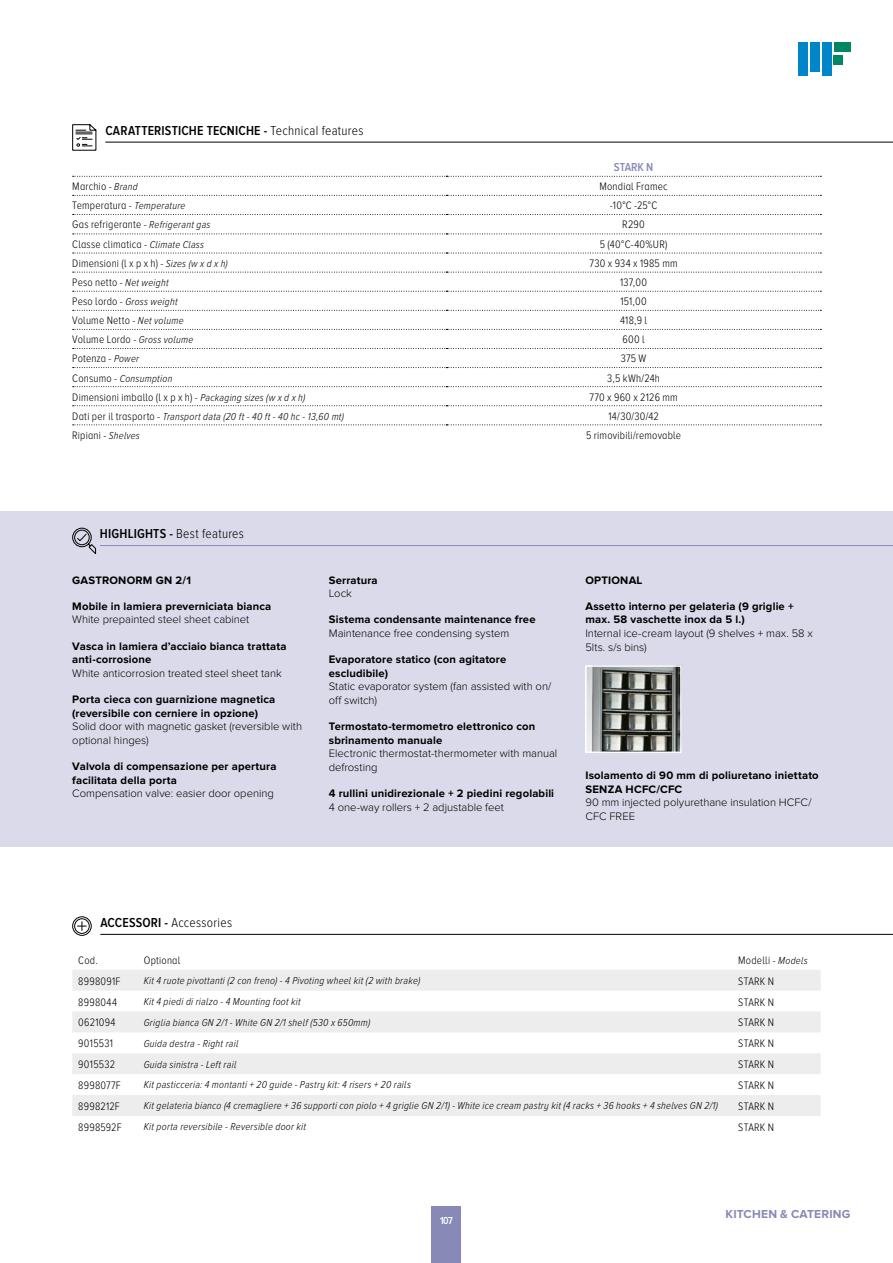
<style>
.page{position:relative;width:893px;height:1263px;background:#fff}
.page>*{position:absolute;margin:0;border:0;box-sizing:border-box;transform-origin:0 0}
.t1{font:300 13.5px "Proxima Nova Cond";letter-spacing:.02em;color:#000}
.t2{font:600 13.5px "Proxima Nova Cond";letter-spacing:.015em;color:#000}
.t3{font:700 12px "Proxima Nova";letter-spacing:.015em;color:#8889b6}
.t4{font:600 12px "Proxima Nova A Cond";color:#8889b6}
.t5{font:300 11.25px "Proxima Nova A Cond";letter-spacing:.02em;color:#000}
.t6{font:700 11.25px/13.5px "Proxima Nova";letter-spacing:.015em;color:#000}
.t7{font:300 11.25px/13.5px "Proxima Nova";letter-spacing:-.005em;color:#000}
.t8{font:italic 300 10.5px "Proxima Nova A Cond";letter-spacing:.025em;color:#000}
.t9{font:600 10.5px "Proxima Nova Cond";color:#fff}
.s1{font-weight:300}
.s2{font-style:italic;font-size:10.5px}
.s3{font-style:normal;font-size:11.25px}
.s4{font-weight:600}
</style>
<div class="page">
<hr style="left:0;top:0;width:1px;height:124px;background:#ededed">
<hr style="left:0;top:744px;width:1px;height:519px;background:#8889b6">
<hr style="left:105px;top:142px;width:788px;height:1px;background:#000">
<svg style="left:72px;top:124px;width:25px;height:27px"></svg>
<svg style="left:73px;top:176px;width:748px;height:1px"></svg>
<svg style="left:73px;top:195px;width:748px;height:1px"></svg>
<svg style="left:73px;top:214px;width:748px;height:1px"></svg>
<svg style="left:73px;top:234px;width:748px;height:1px"></svg>
<svg style="left:73px;top:253px;width:748px;height:1px"></svg>
<svg style="left:73px;top:272px;width:748px;height:1px"></svg>
<svg style="left:73px;top:291px;width:748px;height:1px"></svg>
<svg style="left:73px;top:310px;width:748px;height:1px"></svg>
<svg style="left:73px;top:329px;width:748px;height:1px"></svg>
<svg style="left:73px;top:348px;width:748px;height:1px"></svg>
<svg style="left:73px;top:367px;width:748px;height:1px"></svg>
<svg style="left:73px;top:386px;width:748px;height:1px"></svg>
<svg style="left:73px;top:405px;width:748px;height:1px"></svg>
<svg style="left:73px;top:424px;width:748px;height:1px"></svg>
<div style="left:0;top:511px;width:893px;height:335px;background:#dbdaea"></div>
<svg style="left:585px;top:665px;width:97px;height:88px;background:#7e807c"></svg>
<div style="left:586px;top:666px;width:95px;height:86px;border:1px solid #fff"></div>
<hr style="left:100px;top:545px;width:793px;height:1px;background:#8889b6">
<svg style="left:72px;top:527px;width:24px;height:28px"></svg>
<div style="left:799px;top:43px;width:9px;height:33px;background:#0085c8"></div>
<div style="left:810px;top:43px;width:10px;height:29px;background:#0085c8"></div>
<div style="left:822px;top:43px;width:9px;height:33px;background:#0085c8"></div>
<div style="left:834px;top:43px;width:16px;height:9px;background:#008662"></div>
<div style="left:834px;top:55px;width:9px;height:10px;background:#008662"></div>
<hr style="left:100px;top:934px;width:793px;height:1px;background:#000">
<svg style="left:72px;top:916px;width:20px;height:20px"></svg>
<svg style="left:72px;top:970px;width:749px;height:146px;fill:#ededed"></svg>
<div style="left:432px;top:1207px;width:29px;height:56px;background:#8889b6"></div>
<p class="t2" style="left:105px;top:123px;width:260px">CARATTERISTICHE TECNICHE - <span class="s1">Technical features</span></p>
<p class="t4" style="left:614px;top:161px;width:41px">STARK N</p>
<p class="t5" style="left:72px;top:180px;width:67px">Marchio - <span class="s2">Brand</span></p>
<p class="t5" style="left:599px;top:180px;width:70px">Mondial Framec</p>
<p class="t5" style="left:72px;top:200px;width:115px">Temperatura - <span class="s2">Temperature</span></p>
<p class="t5" style="left:610px;top:200px;width:49px">-10°C -25°C</p>
<p class="t5" style="left:72px;top:219px;width:140px">Gas refrigerante - <span class="s2">Refrigerant gas</span></p>
<p class="t5" style="left:622px;top:219px;width:24px">R290</p>
<p class="t5" style="left:72px;top:238px;width:133px">Classe climatica - <span class="s2">Climate Class</span></p>
<p class="t5" style="left:600px;top:238px;width:69px">5 (40°C-40%UR)</p>
<p class="t5" style="left:72px;top:257px;width:157px">Dimensioni (l x p x h) - <span class="s2">Sizes (w x d x h)</span></p>
<p class="t5" style="left:589px;top:257px;width:90px">730 x 934 x 1985 mm</p>
<p class="t5" style="left:72px;top:276px;width:98px">Peso netto - <span class="s2">Net weight</span></p>
<p class="t5" style="left:620px;top:276px;width:28px">137,00</p>
<p class="t8" style="left:72px;top:296px;width:107px"><span class="s3">Peso lordo -</span> Gross weight</p>
<p class="t5" style="left:620px;top:295px;width:28px">151,00</p>
<p class="t5" style="left:72px;top:314px;width:113px">Volume Netto - <span class="s2">Net volume</span></p>
<p class="t5" style="left:620px;top:314px;width:29px">418,9 l</p>
<p class="t5" style="left:72px;top:334px;width:123px">Volume Lordo - <span class="s2">Gross volume</span></p>
<p class="t5" style="left:622px;top:334px;width:24px">600 l</p>
<p class="t5" style="left:72px;top:353px;width:68px">Potenza - <span class="s2">Power</span></p>
<p class="t5" style="left:621px;top:353px;width:27px">375 W</p>
<p class="t8" style="left:72px;top:372px;width:102px"><span class="s3">Consumo -</span> Consumption</p>
<p class="t5" style="left:607px;top:372px;width:54px">3,5 kWh/24h</p>
<p class="t5" style="left:72px;top:391px;width:235px">Dimensioni imballo (l x p x h) - <span class="s2">Packaging sizes (w x d x h)</span></p>
<p class="t5" style="left:589px;top:391px;width:90px">770 x 960 x 2126 mm</p>
<p class="t8" style="left:72px;top:411px;width:273px"><span class="s3">Dati per il trasporto -</span> Transport data (20 ft - 40 ft - 40 hc - 13,60 mt)</p>
<p class="t5" style="left:608px;top:410px;width:52px">14/30/30/42</p>
<p class="t5" style="left:72px;top:429px;width:69px">Ripiani - <span class="s2">Shelves</span></p>
<p class="t5" style="left:586px;top:429px;width:97px">5 rimovibili/removable</p>
<p class="t1" style="left:100px;top:526px;width:145px"><span class="s4">HIGHLIGHTS -</span> Best features</p>
<p class="t6" style="left:72px;top:573px;width:120px">GASTRONORM GN 2/1</p>
<p class="t6" style="left:72px;top:600px;width:201px">Mobile in lamiera preverniciata bianca</p>
<p class="t7" style="left:72px;top:613px;width:179px">White prepainted steel sheet cabinet</p>
<p class="t6" style="left:72px;top:639px;width:216px">Vasca in lamiera d’acciaio bianca trattata anti-corrosione</p>
<p class="t7" style="left:72px;top:666px;width:211px">White anticorrosion treated steel sheet tank</p>
<p class="t6" style="left:72px;top:693px;width:204px">Porta cieca con guarnizione magnetica (reversibile con cerniere in opzione)</p>
<p class="t7" style="left:72px;top:720px;width:231px">Solid door with magnetic gasket (reversible with optional hinges)</p>
<p class="t6" style="left:72px;top:760px;width:206px">Valvola di compensazione per apertura facilitata della porta</p>
<p class="t7" style="left:72px;top:787px;width:203px">Compensation valve: easier door opening</p>
<p class="t6" style="left:329px;top:573px;width:50px">Serratura</p>
<p class="t7" style="left:329px;top:587px;width:25px">Lock</p>
<p class="t6" style="left:329px;top:613px;width:208px">Sistema condensante maintenance free</p>
<p class="t7" style="left:329px;top:627px;width:182px">Maintenance free condensing system</p>
<p class="t6" style="left:329px;top:653px;width:179px">Evaporatore statico (con agitatore escludibile)</p>
<p class="t7" style="left:329px;top:680px;width:224px">Static evaporator system (fan assisted with on/ off switch)</p>
<p class="t6" style="left:329px;top:720px;width:208px">Termostato-termometro elettronico con sbrinamento manuale</p>
<p class="t7" style="left:329px;top:747px;width:230px">Electronic thermostat-thermometer with manual defrosting</p>
<p class="t6" style="left:329px;top:787px;width:227px">4 rullini unidirezionale + 2 piedini regolabili</p>
<p class="t7" style="left:329px;top:800px;width:177px">4 one-way rollers + 2 adjustable feet</p>
<p class="t6" style="left:585px;top:573px;width:59px">OPTIONAL</p>
<p class="t6" style="left:585px;top:600px;width:210px">Assetto interno per gelateria (9 griglie + max. 58 vaschette inox da 5 l.)</p>
<p class="t7" style="left:585px;top:627px;width:229px">Internal ice-cream layout (9 shelves + max. 58 x<br>5lts. s/s bins)</p>
<p class="t6" style="left:585px;top:769px;width:235px">Isolamento di 90 mm di poliuretano iniettato<br>SENZA HCFC/CFC</p>
<p class="t7" style="left:585px;top:796px;width:228px">90 mm injected polyurethane insulation HCFC/<br>CFC FREE</p>
<p class="t1" style="left:100px;top:915px;width:133px"><span class="s4">ACCESSORI -</span> Accessories</p>
<p class="t5" style="left:78px;top:954px;width:21px">Cod.</p>
<p class="t5" style="left:144px;top:954px;width:38px">Optional</p>
<p class="t5" style="left:738px;top:954px;width:71px">Modelli - <span class="s2">Models</span></p>
<p class="t5" style="left:78px;top:975px;width:44px">8998091F</p>
<p class="t8" style="left:144px;top:975px;width:278px">Kit 4 ruote pivottanti (2 con freno) - 4 Pivoting wheel kit (2 with brake)</p>
<p class="t5" style="left:738px;top:975px;width:37px">STARK N</p>
<p class="t5" style="left:78px;top:996px;width:40px">8998044</p>
<p class="t8" style="left:144px;top:996px;width:159px">Kit 4 piedi di rialzo - 4 Mounting foot kit</p>
<p class="t5" style="left:738px;top:996px;width:37px">STARK N</p>
<p class="t5" style="left:78px;top:1016px;width:39px">0621094</p>
<p class="t8" style="left:144px;top:1017px;width:228px">Griglia bianca GN 2/1 - White GN 2/1 shelf (530 x 650mm)</p>
<p class="t5" style="left:738px;top:1016px;width:37px">STARK N</p>
<p class="t5" style="left:78px;top:1037px;width:36px">9015531</p>
<p class="t8" style="left:144px;top:1037px;width:96px">Guida destra - Right rail</p>
<p class="t5" style="left:738px;top:1037px;width:37px">STARK N</p>
<p class="t5" style="left:78px;top:1058px;width:38px">9015532</p>
<p class="t8" style="left:144px;top:1058px;width:94px">Guida sinistra - Left rail</p>
<p class="t5" style="left:738px;top:1058px;width:37px">STARK N</p>
<p class="t5" style="left:78px;top:1079px;width:44px">8998077F</p>
<p class="t8" style="left:144px;top:1079px;width:269px">Kit pasticceria: 4 montanti + 20 guide - Pastry kit: 4 risers + 20 rails</p>
<p class="t5" style="left:738px;top:1079px;width:37px">STARK N</p>
<p class="t5" style="left:78px;top:1100px;width:43px">8998212F</p>
<p class="t8" style="left:144px;top:1100px;width:576px">Kit gelateria bianco (4 cremagliere + 36 supporti con piolo + 4 griglie GN 2/1) - White ice cream pastry kit (4 racks + 36 hooks + 4 shelves GN 2/1)</p>
<p class="t5" style="left:738px;top:1100px;width:37px">STARK N</p>
<p class="t5" style="left:78px;top:1121px;width:45px">8998592F</p>
<p class="t8" style="left:144px;top:1121px;width:164px">Kit porta reversibile - Reversible door kit</p>
<p class="t5" style="left:738px;top:1121px;width:37px">STARK N</p>
<p class="t9" style="left:440px;top:1214px;width:14px">107</p>
<p class="t3" style="left:725px;top:1207px;width:126px">KITCHEN &amp; CATERING</p>
</div>
